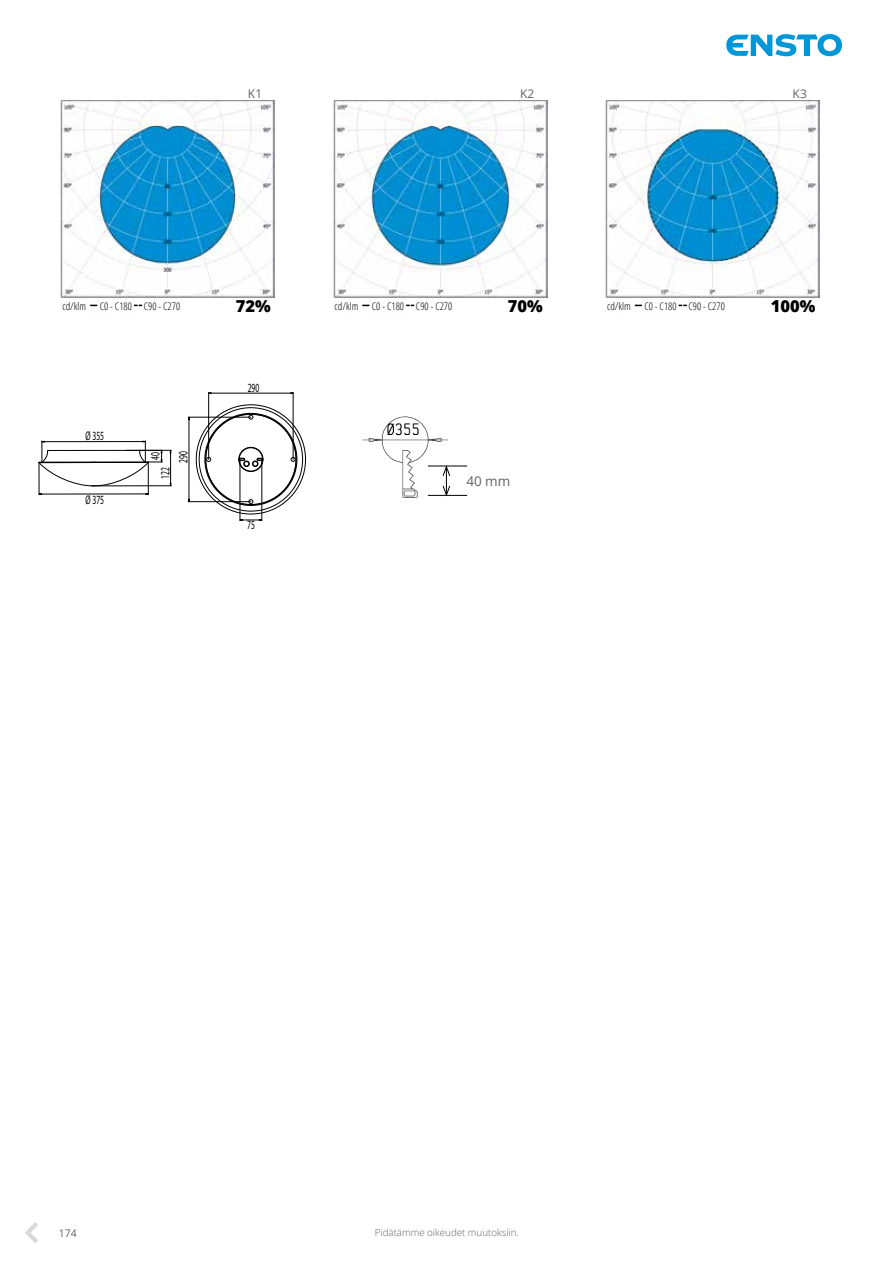
<style>
.page{position:relative;width:893px;height:1263px;background:#fff}
.page>*{position:absolute;margin:0;border:0;box-sizing:border-box;transform-origin:0 0}
.t1{font:800 16.5px "Open Sans";color:#000}
.t2{font:13.5px "Open Sans";color:#646363}
.t3{font:12.6px "Myriad Pro";letter-spacing:-.005em;color:#000;scale:.6 1}
.t4{font:12.6px "Myriad Pro";letter-spacing:-.005em;color:#000;scale:.61 1}
.t5{font:12px "Open Sans";color:#646363}
.t6{font:300 condensed 10.5px "Open Sans";color:#000}
.t7{font:10.5px "Open Sans";color:#646363}
.t8{font:300 9.75px "Open Sans";color:#646363}
</style>
<div class="page">
<svg style="left:726px;top:34px;width:116px;height:22px"></svg>
<svg style="left:25px;top:1222px;width:13px;height:21px"></svg>
<img style="left:61px;top:100px;width:214px;height:214px">
<div style="left:62px;top:299px;width:213px;height:14px;background:#fff"></div>
<img style="left:333px;top:100px;width:214px;height:214px">
<div style="left:335px;top:299px;width:212px;height:14px;background:#fff"></div>
<img style="left:606px;top:100px;width:214px;height:214px">
<div style="left:607px;top:299px;width:213px;height:14px;background:#fff"></div>
<img style="left:362px;top:416px;width:85px;height:82px">
<svg style="left:442px;top:464px;width:9px;height:33px"></svg>
<hr style="left:428px;top:466px;width:39px;height:1px;background:#000">
<hr style="left:428px;top:495px;width:39px;height:1px;background:#000">
<svg style="left:249px;top:415px;width:4px;height:4px"></svg>
<svg style="left:206px;top:457px;width:5px;height:5px"></svg>
<svg style="left:291px;top:457px;width:4px;height:5px"></svg>
<svg style="left:249px;top:499px;width:4px;height:5px"></svg>
<svg style="left:238px;top:447px;width:25px;height:25px"></svg>
<hr style="left:240px;top:459px;width:1px;height:62px;background:#000">
<hr style="left:262px;top:459px;width:1px;height:62px;background:#000">
<svg style="left:241px;top:519px;width:21px;height:2px"></svg>
<hr style="left:208px;top:392px;width:1px;height:67px;background:#000">
<hr style="left:293px;top:392px;width:1px;height:67px;background:#000">
<hr style="left:209px;top:393px;width:84px;height:1px;background:#000">
<hr style="left:188px;top:417px;width:63px;height:1px;background:#000">
<hr style="left:188px;top:501px;width:63px;height:1px;background:#000">
<hr style="left:189px;top:417px;width:1px;height:85px;background:#000">
<hr style="left:91px;top:485px;width:80px;height:1px;background:#000">
<hr style="left:127px;top:450px;width:44px;height:1px;background:#000">
<hr style="left:170px;top:450px;width:1px;height:36px;background:#000">
<hr style="left:148px;top:462px;width:1px;height:33px;background:#000">
<hr style="left:39px;top:463px;width:1px;height:32px;background:#000">
<hr style="left:39px;top:494px;width:109px;height:1px;background:#000">
<svg style="left:38px;top:441px;width:124px;height:45px"></svg>
<hr style="left:42px;top:441px;width:103px;height:1px;background:#000">
<p class="t5" style="left:248px;top:86px;width:16px">K1</p>
<p class="t5" style="left:520px;top:86px;width:16px">K2</p>
<p class="t5" style="left:793px;top:86px;width:16px">K3</p>
<p class="t6" style="left:62px;top:299px;width:25px">cd/klm</p>
<p class="t6" style="left:100px;top:299px;width:82px">C0 - C180 C90 - C270</p>
<h1 class="t1" style="left:236px;top:293px;width:36px">72%</h1>
<p class="t4" style="left:86px;top:428px;width:32px">Ø 355</p>
<p class="t4" style="left:86px;top:492px;width:32px">Ø 375</p>
<p class="t3" style="left:148px;top:460px;width:15px;rotate:-90deg">40</p>
<p class="t3" style="left:158px;top:479px;width:21px;rotate:-90deg">122</p>
<p class="t3" style="left:175px;top:462px;width:21px;rotate:-90deg">290</p>
<p class="t3" style="left:248px;top:380px;width:21px">290</p>
<p class="t3" style="left:247px;top:517px;width:15px">75</p>
<p class="t6" style="left:335px;top:299px;width:25px">cd/klm</p>
<p class="t6" style="left:372px;top:299px;width:82px">C0 - C180 C90 - C270</p>
<h1 class="t1" style="left:508px;top:293px;width:36px">70%</h1>
<p class="t2" style="left:466px;top:472px;width:45px">40 mm</p>
<p class="t6" style="left:607px;top:299px;width:25px">cd/klm</p>
<p class="t6" style="left:644px;top:299px;width:82px">C0 - C180 C90 - C270</p>
<h1 class="t1" style="left:771px;top:293px;width:46px">100%</h1>
<p class="t7" style="left:59px;top:1226px;width:20px">174</p>
<p class="t8" style="left:375px;top:1226px;width:145px">Pidätämme oikeudet muutoksiin.</p>
</div>
